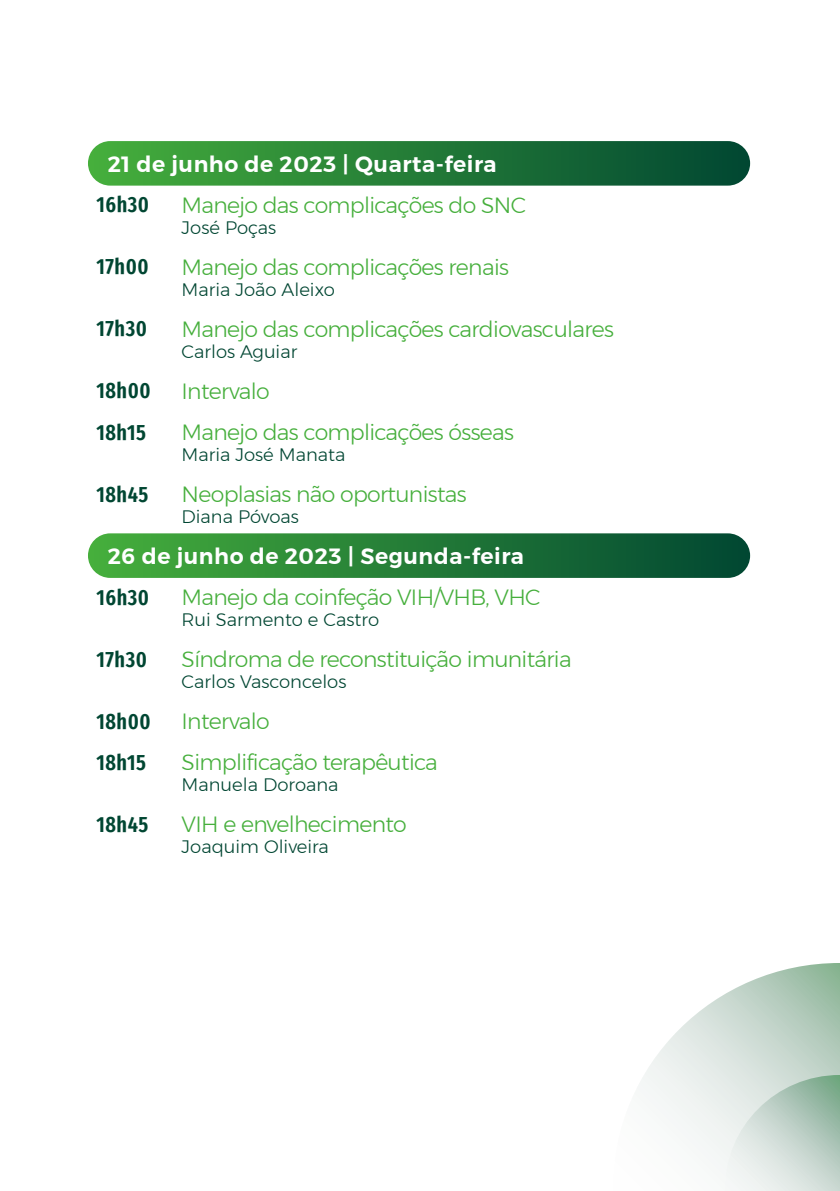
<style>
.page{position:relative;width:840px;height:1191px;background:#fff}
.page>*{position:absolute;margin:0;border:0;box-sizing:border-box;transform-origin:0 0}
.t1{font:300 22px "Montserrat";letter-spacing:-.03em;color:#46af3c}
.t2{font:600 22px "Montserrat";letter-spacing:.025em;color:#fff}
.t3{font:600 extra-condensed 22px "Fira Sans";letter-spacing:.025em;color:#004632}
.t4{font:300 18px "Montserrat";color:#004632}
</style>
<div class="page">
<div style="left:88px;top:141px;width:661px;height:45px;background:linear-gradient(to right,#46af3c,#014732);border-radius:22px"></div>
<div style="left:88px;top:533px;width:661px;height:45px;background:linear-gradient(to right,#46af3c,#014732);border-radius:22px"></div>
<svg style="left:640px;top:963px;width:199px;height:205px"></svg>
<svg style="left:724px;top:1075px;width:115px;height:116px;background:#cbdad2"></svg>
<p class="t2" style="left:108px;top:147px;width:390px">21 de junho de 2023 | Quarta-feira</p>
<p class="t3" style="left:96px;top:187px;width:54px">16h30</p>
<p class="t1" style="left:181px;top:188px;width:346px">Manejo das complicações do SNC</p>
<p class="t4" style="left:181px;top:214px;width:96px">José Poças</p>
<p class="t3" style="left:96px;top:249px;width:54px">17h00</p>
<p class="t1" style="left:181px;top:250px;width:329px">Manejo das complicações renais</p>
<p class="t4" style="left:181px;top:276px;width:154px">Maria João Aleixo</p>
<p class="t3" style="left:96px;top:311px;width:52px">17h30</p>
<p class="t1" style="left:181px;top:312px;width:434px">Manejo das complicações cardiovasculares</p>
<p class="t4" style="left:181px;top:338px;width:117px">Carlos Aguiar</p>
<p class="t3" style="left:96px;top:373px;width:56px">18h00</p>
<p class="t1" style="left:181px;top:374px;width:90px">Intervalo</p>
<p class="t3" style="left:96px;top:414px;width:51px">18h15</p>
<p class="t1" style="left:181px;top:415px;width:334px">Manejo das complicações ósseas</p>
<p class="t4" style="left:181px;top:441px;width:165px">Maria José Manata</p>
<p class="t3" style="left:96px;top:476px;width:53px">18h45</p>
<p class="t1" style="left:181px;top:477px;width:286px">Neoplasias não oportunistas</p>
<p class="t4" style="left:181px;top:503px;width:119px">Diana Póvoas</p>
<p class="t2" style="left:108px;top:539px;width:417px">26 de junho de 2023 | Segunda-feira</p>
<p class="t3" style="left:96px;top:579px;width:54px">16h30</p>
<p class="t1" style="left:181px;top:581px;width:360px">Manejo da coinfeção VIH/VHB, VHC</p>
<p class="t4" style="left:181px;top:606px;width:199px">Rui Sarmento e Castro</p>
<p class="t3" style="left:96px;top:641px;width:52px">17h30</p>
<p class="t1" style="left:181px;top:642px;width:391px">Síndroma de reconstituição imunitária</p>
<p class="t4" style="left:181px;top:668px;width:166px">Carlos Vasconcelos</p>
<p class="t3" style="left:96px;top:703px;width:56px">18h00</p>
<p class="t1" style="left:181px;top:704px;width:90px">Intervalo</p>
<p class="t3" style="left:96px;top:744px;width:51px">18h15</p>
<p class="t1" style="left:181px;top:746px;width:257px">Simplificação terapêutica</p>
<p class="t4" style="left:181px;top:771px;width:158px">Manuela Doroana</p>
<p class="t3" style="left:96px;top:806px;width:53px">18h45</p>
<p class="t1" style="left:181px;top:808px;width:226px">VIH e envelhecimento</p>
<p class="t4" style="left:181px;top:833px;width:148px">Joaquim Oliveira</p>
</div>
